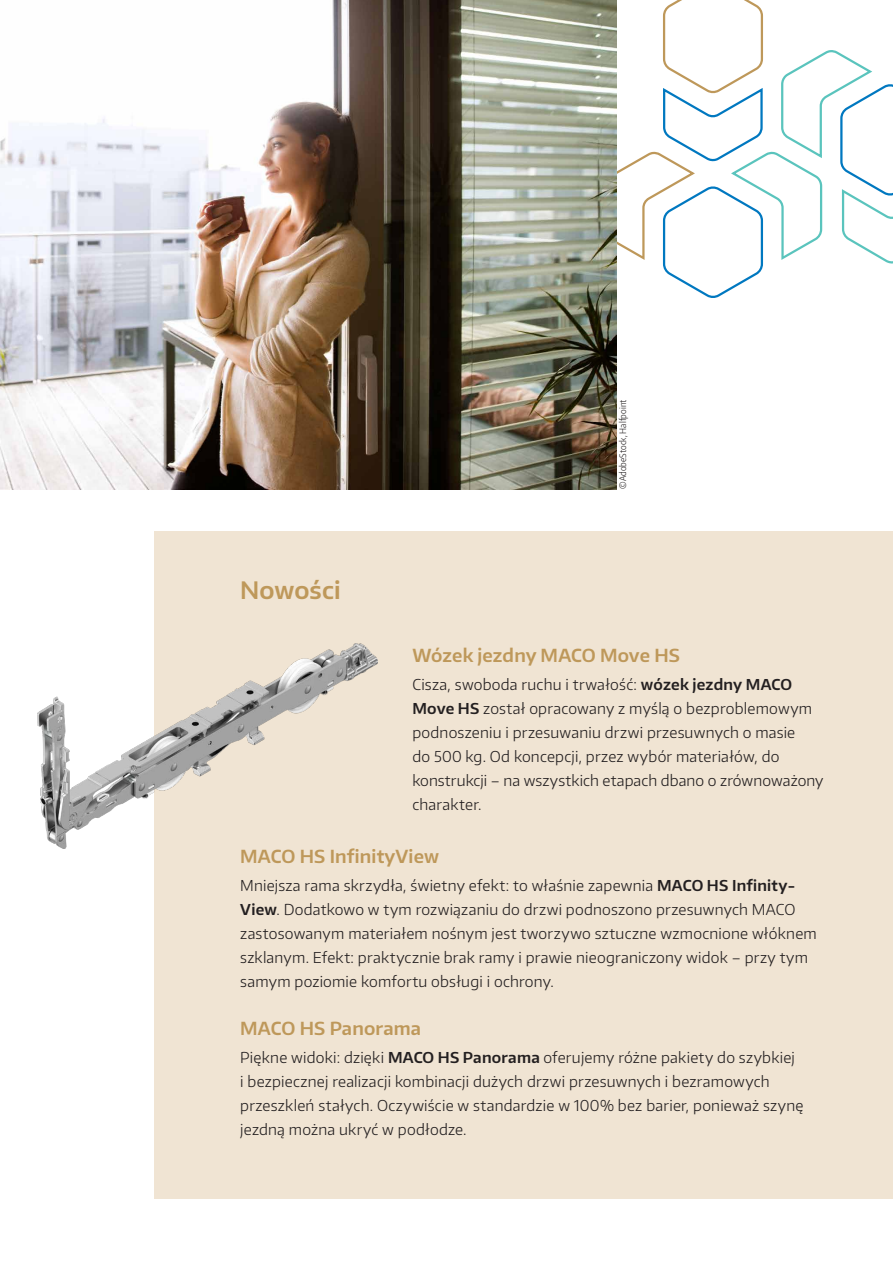
<style>
.page{position:relative;width:893px;height:1263px;background:#fff}
.page>*{position:absolute;margin:0;border:0;box-sizing:border-box;transform-origin:0 0}
.Subheadline_16auf20_gold{font:600 24px "Encode Sans Normal";letter-spacing:.005em;color:#be985a}
.Subheadline_12pt_Gold{font:600 18px "Encode Sans Normal";letter-spacing:.01em;color:#be985a}
.Bodytext{font:300 15px/24px "Encode Sans Normal";letter-spacing:.015em;color:#231f20}
.Subheadline_12pt_Gold-2{font:300 9px "Encode Sans Condensed";letter-spacing:.01em;color:#231f20}
.s1{font-weight:600}
</style>
<div class="page">
<div style="left:154px;top:531px;width:739px;height:668px;background:#f0e4d3"></div>
<svg style="left:617px;top:0;width:276px;height:298px"></svg>
<img style="left:0;top:0;width:617px;height:489px">
<img style="left:37px;top:644px;width:340px;height:205px">
<p class="Subheadline_16auf20_gold" style="left:240px;top:574px;width:102px">Nowości</p>
<p class="Subheadline_12pt_Gold-2" style="left:617px;top:489px;width:91px;rotate:-90deg">©AdobeStock, Halfpoint</p>
<p class="Subheadline_12pt_Gold" style="left:412px;top:644px;width:269px">Wózek jezdny MACO Move HS</p>
<p class="Bodytext" style="left:412px;top:672px;width:413px">Cisza, swoboda ruchu i trwałość: <span class="s1">wózek jezdny MACO Move HS</span> został opracowany z myślą o bezproblemowym podnoszeniu i przesuwaniu drzwi przesuwnych o masie<br>do 500 kg. Od koncepcji, przez wybór materiałów, do konstrukcji – na wszystkich etapach dbano o zrównoważony charakter.</p>
<p class="Subheadline_12pt_Gold" style="left:240px;top:844px;width:200px">MACO HS InfinityView</p>
<p class="Bodytext" style="left:240px;top:873px;width:578px">Mniejsza rama skrzydła, świetny efekt: to właśnie zapewnia <span class="s1">MACO HS Infinity-View</span>. Dodatkowo w tym rozwiązaniu do drzwi podnoszono przesuwnych MACO zastosowanym materiałem nośnym jest tworzywo sztuczne wzmocnione włóknem szklanym. Efekt: praktycznie brak ramy i prawie nieograniczony widok – przy tym samym poziomie komfortu obsługi i ochrony.</p>
<p class="Subheadline_12pt_Gold" style="left:240px;top:1016px;width:182px">MACO HS Panorama</p>
<p class="Bodytext" style="left:240px;top:1045px;width:565px">Piękne widoki: dzięki <span class="s1">MACO HS Panorama</span> oferujemy różne pakiety do szybkiej<br>i bezpiecznej realizacji kombinacji dużych drzwi przesuwnych i bezramowych przeszkleń stałych. Oczywiście w standardzie w 100% bez barier, ponieważ szynę jezdną można ukryć w podłodze.</p>
</div>
